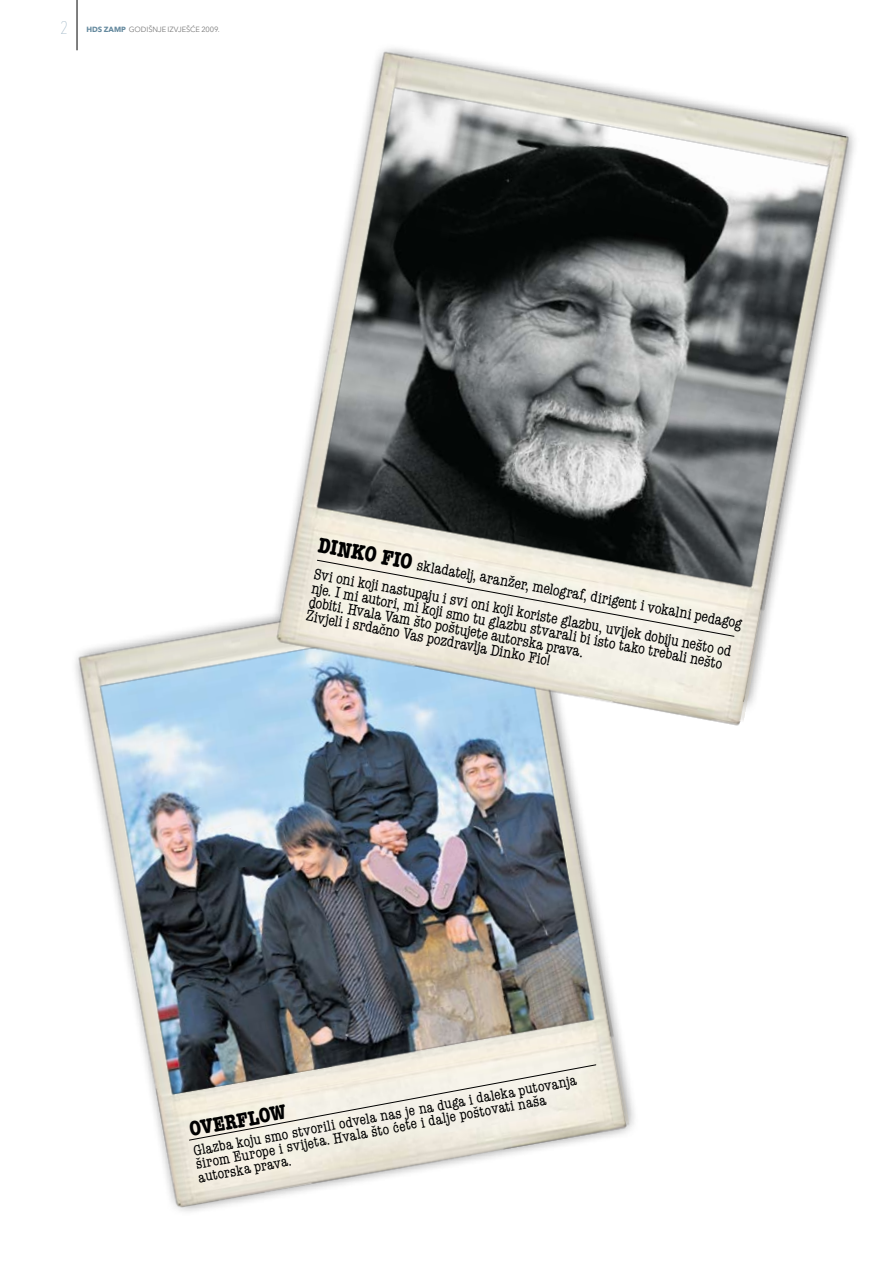
<style>
.page{position:relative;width:893px;height:1263px;background:#fff}
.page>*{position:absolute;margin:0;border:0;box-sizing:border-box;transform-origin:0 0}
.t1{font:21.3px "American Typewriter CE Condensed B";color:#000}
.t2{font:200 condensed 18px "Avenir Next LT Pro";color:#93adbf}
.t3{font:condensed 16.05px/13.6px "American Typewriter";color:#000}
.t4{font:condensed 15.45px/14.1px "American Typewriter";color:#000}
.t5{font:7.5px "Avenir Next LT Pro";letter-spacing:-.01em;color:#787878}
.s1{font-weight:700;color:#64899e}
.s2{font-family:"American Typewriter CE Condensed B";font-stretch:normal;font-size:22.2px}
</style>
<div class="page">
<img style="left:77px;top:615px;width:553px;height:594px">
<svg style="left:188px;top:1064px;width:409px;height:77px;background:#e3dfd5"></svg>
<div style="left:271px;top:41px;width:600px;height:687px;background:#fff"></div>
<img style="left:272px;top:48px;width:580px;height:685px">
<svg style="left:316px;top:559px;width:419px;height:78px;background:#e5e3d8"></svg>
<hr style="left:77px;top:0;width:1px;height:50px;background:#000">
<p class="t2" style="left:61px;top:17px;width:9px">2</p>
<p class="t5" style="left:87px;top:25px;width:135px"><span class="s1">HDS ZAMP</span> GODIŠNJE IZVJEŠĆE 2009.</p>
<p class="t3" style="left:320px;top:534px;width:432px;line-height:27.8px;rotate:10deg"><span class="s2">Dinko Fio</span> skladatelj, aranžer, melograf, dirigent i vokalni pedagog<br>Svi oni koji nastupaju i svi oni koji koriste glazbu, uvijek dobiju nešto od</p>
<p class="t3" style="left:312px;top:582px;width:420px;rotate:10deg">nje. I mi autori, mi koji smo tu glazbu stvarali bi isto tako trebali nešto dobiti. Hvala Vam što poštujete autorska prava.<br>Živjeli i srdačno Vas pozdravlja Dinko Fio!</p>
<p class="t4" style="left:192px;top:1142px;width:391px;rotate:-10deg">Glazba koju smo stvorili odvela nas je na duga i daleka putovanja širom Europe i svijeta. Hvala što ćete i dalje poštovati naša autorska prava.</p>
<h1 class="t1" style="left:186px;top:1112px;width:100px;rotate:-10deg">OVERFLOW</h1>
</div>
